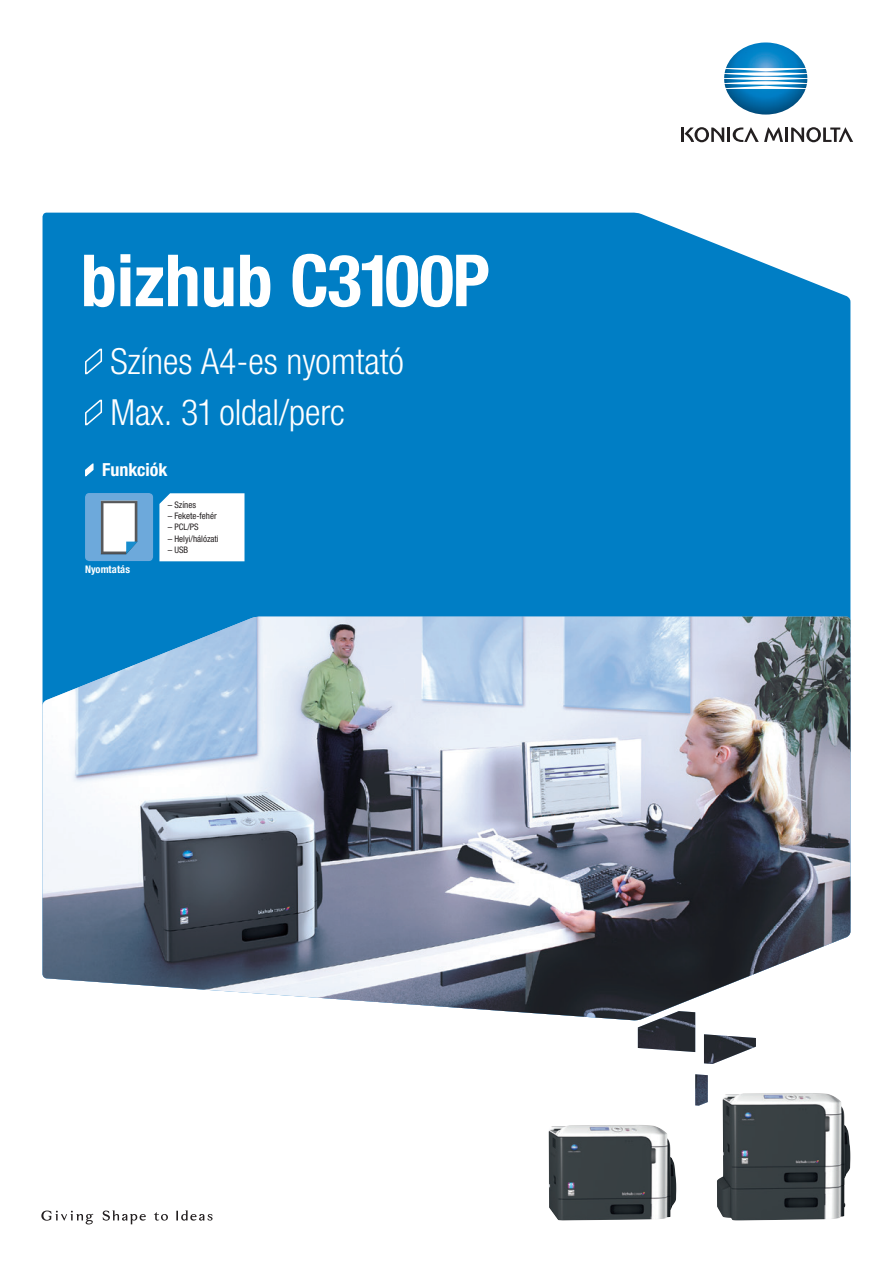
<style>
.page{position:relative;width:893px;height:1263px;background:#fff}
.page>*{position:absolute;margin:0;border:0;box-sizing:border-box;transform-origin:0 0}
.Bro_Title_HEAD_BoldC{font:700 condensed 72px "Helvetica Neue LTW1 G";color:#fff}
.Bro_Title_SUBLINE_Li{font:300 condensed 36px "Helvetica Neue LTW1 G";color:#fff}
.Bro_Inside_SUBHEAD_W{font:700 condensed 18px "Helvetica Neue LTW1 G";color:#fff}
.Bro_Inside_ICON_SUBL{font:700 condensed 10.5px "Helvetica Neue LTW1 G";color:#fff}
.Bro_Inside_WORKFLOW{font:condensed 9px "Helvetica Neue LTW1 G";color:#231f20}
</style>
<div class="page">
<div style="left:43px;top:213px;width:807px;height:404px;background:#007ec5"></div>
<svg style="left:84px;top:348px;width:19px;height:28px"></svg>
<svg style="left:84px;top:399px;width:19px;height:28px"></svg>
<svg style="left:84px;top:461px;width:10px;height:17px"></svg>
<img style="left:724px;top:42px;width:83px;height:73px">
<hr style="left:785px;top:128px;width:3px;height:14px;background:#231f20">
<svg style="left:791px;top:127px;width:62px;height:15px"></svg>
<svg style="left:681px;top:127px;width:102px;height:15px"></svg>
<svg style="left:103px;top:1210px;width:43px;height:14px"></svg>
<svg style="left:176px;top:1210px;width:37px;height:10px"></svg>
<svg style="left:41px;top:1210px;width:52px;height:14px"></svg>
<svg style="left:154px;top:1212px;width:14px;height:9px"></svg>
<img style="left:43px;top:617px;width:807px;height:489px">
<div style="left:85px;top:493px;width:68px;height:68px;background:#6da9db;border-radius:4px"></div>
<svg style="left:100px;top:500px;width:27px;height:55px"></svg>
<svg style="left:101px;top:500px;width:37px;height:54px;background:#ced6dc"></svg>
<svg style="left:159px;top:493px;width:85px;height:68px"></svg>
<img style="left:717px;top:1093px;width:133px;height:127px">
<img style="left:548px;top:1125px;width:128px;height:95px">
<p class="Bro_Title_HEAD_BoldC" style="left:81px;top:237px;width:411px">bizhub C3100P</p>
<p class="Bro_Title_SUBLINE_Li" style="left:111px;top:340px;width:295px">Színes A4-es nyomtató</p>
<p class="Bro_Title_SUBLINE_Li" style="left:111px;top:391px;width:236px">Max. 31 oldal/perc</p>
<p class="Bro_Inside_SUBHEAD_W" style="left:102px;top:459px;width:67px">Funkciók</p>
<p class="Bro_Inside_ICON_SUBL" style="left:85px;top:563px;width:46px">Nyomtatás</p>
<p class="Bro_Inside_WORKFLOW" style="left:168px;top:500px;width:30px">– Színes</p>
<p class="Bro_Inside_WORKFLOW" style="left:168px;top:511px;width:50px">– Fekete-fehér</p>
<p class="Bro_Inside_WORKFLOW" style="left:168px;top:522px;width:32px">– PCL/PS</p>
<p class="Bro_Inside_WORKFLOW" style="left:168px;top:533px;width:52px">– Helyi/hálózati</p>
<p class="Bro_Inside_WORKFLOW" style="left:168px;top:544px;width:22px">– USB</p>
</div>
